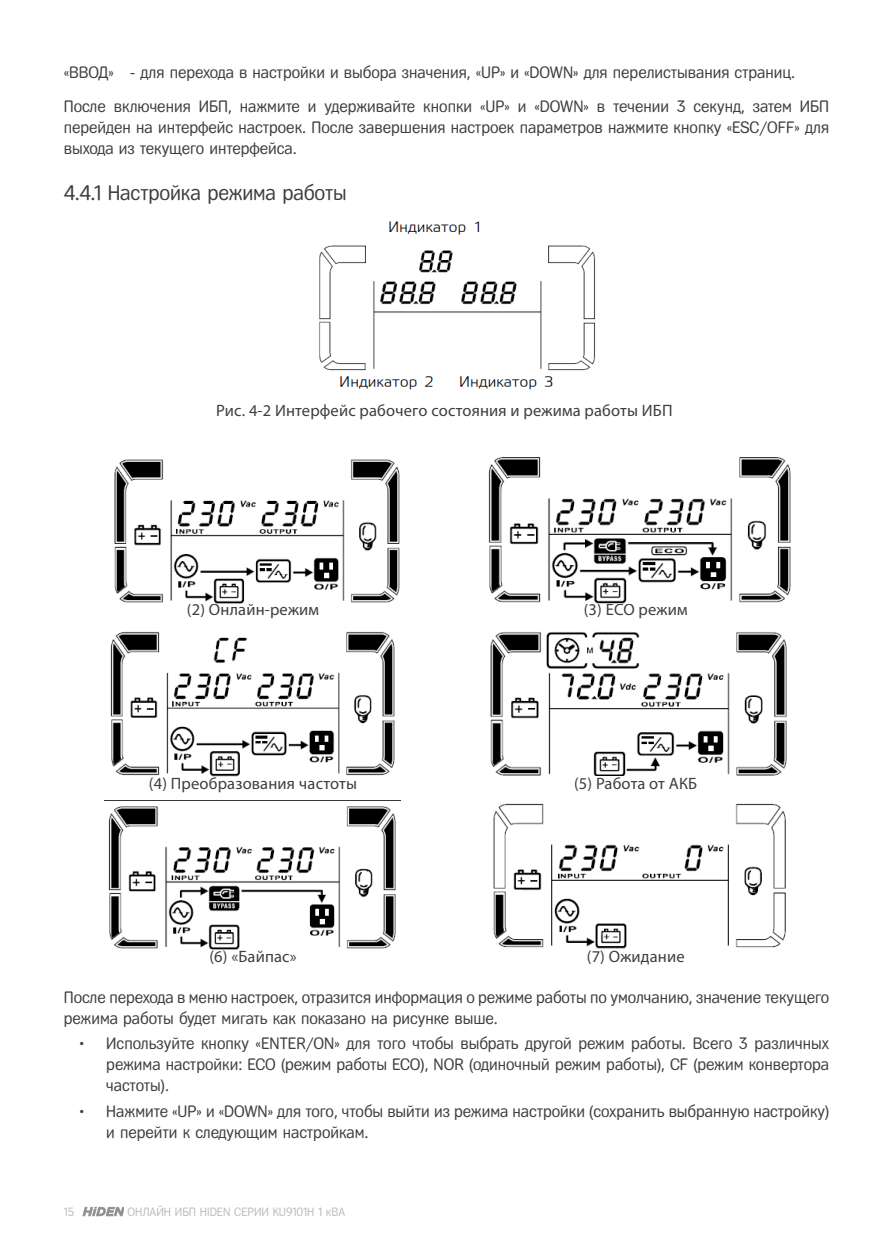
<style>
.page{position:relative;width:893px;height:1255px;background:#fff}
.page>*{position:absolute;margin:0;border:0;box-sizing:border-box;transform-origin:0 0}
.Стиль_абзаца_2_1{font:21px "Fregat";letter-spacing:-.01em;color:#3e3e3f}
.Стиль_абзаца_3{font:16.5px/21px "Fregat";color:#3e3e3f;text-align:justify}
.Стиль_абзаца_3-2{font:16.5px "Myriad Pro";letter-spacing:.01em;color:#3e3e3f}
.t1{font:12px "Fregat";color:#bcbdc0}
</style>
<div class="page">
<img style="left:82px;top:1206px;width:42px;height:10px">
<img style="left:319px;top:221px;width:276px;height:169px">
<img style="left:114px;top:459px;width:286px;height:144px">
<img style="left:488px;top:457px;width:303px;height:146px">
<img style="left:110px;top:631px;width:285px;height:145px">
<img style="left:490px;top:632px;width:297px;height:143px">
<img style="left:104px;top:800px;width:297px;height:149px">
<img style="left:493px;top:803px;width:293px;height:146px">
<p class="Стиль_абзаца_3" style="left:64px;top:62px;width:733px">«ВВОД» - для перехода в настройки и выбора значения, «UP» и «DOWN» для перелистывания страниц.</p>
<p class="Стиль_абзаца_3" style="left:64px;top:95px;width:767px">После включения ИБП, нажмите и удерживайте кнопки «UP» и «DOWN» в течении 3 секунд, затем ИБП перейден на интерфейс настроек. После завершения настроек параметров нажмите кнопку «ESC/OFF» для выхода из текущего интерфейса.</p>
<p class="Стиль_абзаца_2_1" style="left:64px;top:181px;width:284px">4.4.1 Настройка режима работы</p>
<p class="Стиль_абзаца_3-2" style="left:216px;top:400px;width:458px">Рис. 4-2 Интерфейс рабочего состояния и режима работы ИБП</p>
<p class="Стиль_абзаца_3-2" style="left:187px;top:599px;width:134px">(2) Онлайн-режим</p>
<p class="Стиль_абзаца_3-2" style="left:584px;top:599px;width:105px">(3) ECO режим</p>
<p class="Стиль_абзаца_3-2" style="left:149px;top:773px;width:210px">(4) Преобразования частоты</p>
<p class="Стиль_абзаца_3-2" style="left:574px;top:773px;width:125px">(5) Работа от АКБ</p>
<p class="Стиль_абзаца_3-2" style="left:209px;top:946px;width:89px">(6) «Байпас»</p>
<p class="Стиль_абзаца_3-2" style="left:587px;top:946px;width:99px">(7) Ожидание</p>
<p class="Стиль_абзаца_3" style="left:64px;top:986px;width:767px">После перехода в меню настроек, отразится информация о режиме работы по умолчанию, значение текущего режима работы будет мигать как показано на рисунке выше.</p>
<p class="Стиль_абзаца_3" style="left:106px;top:1033px;width:724px;text-indent:-27px">• Используйте кнопку «ENTER/ON» для того чтобы выбрать другой режим работы. Всего 3 различных режима настройки: ECO (режим работы ECO), NOR (одиночный режим работы), CF (режим конвертора частоты).</p>
<p class="Стиль_абзаца_3" style="left:106px;top:1100px;width:724px;text-indent:-27px">• Нажмите «UP» и «DOWN» для того, чтобы выйти из режима настройки (сохранить выбранную настройку) и перейти к следующим настройкам.</p>
<p class="t1" style="left:64px;top:1204px;width:12px">15</p>
<p class="t1" style="left:128px;top:1205px;width:219px">ОНЛАЙН ИБП HIDEN СЕРИИ KU9101H 1 кВА</p>
</div>
